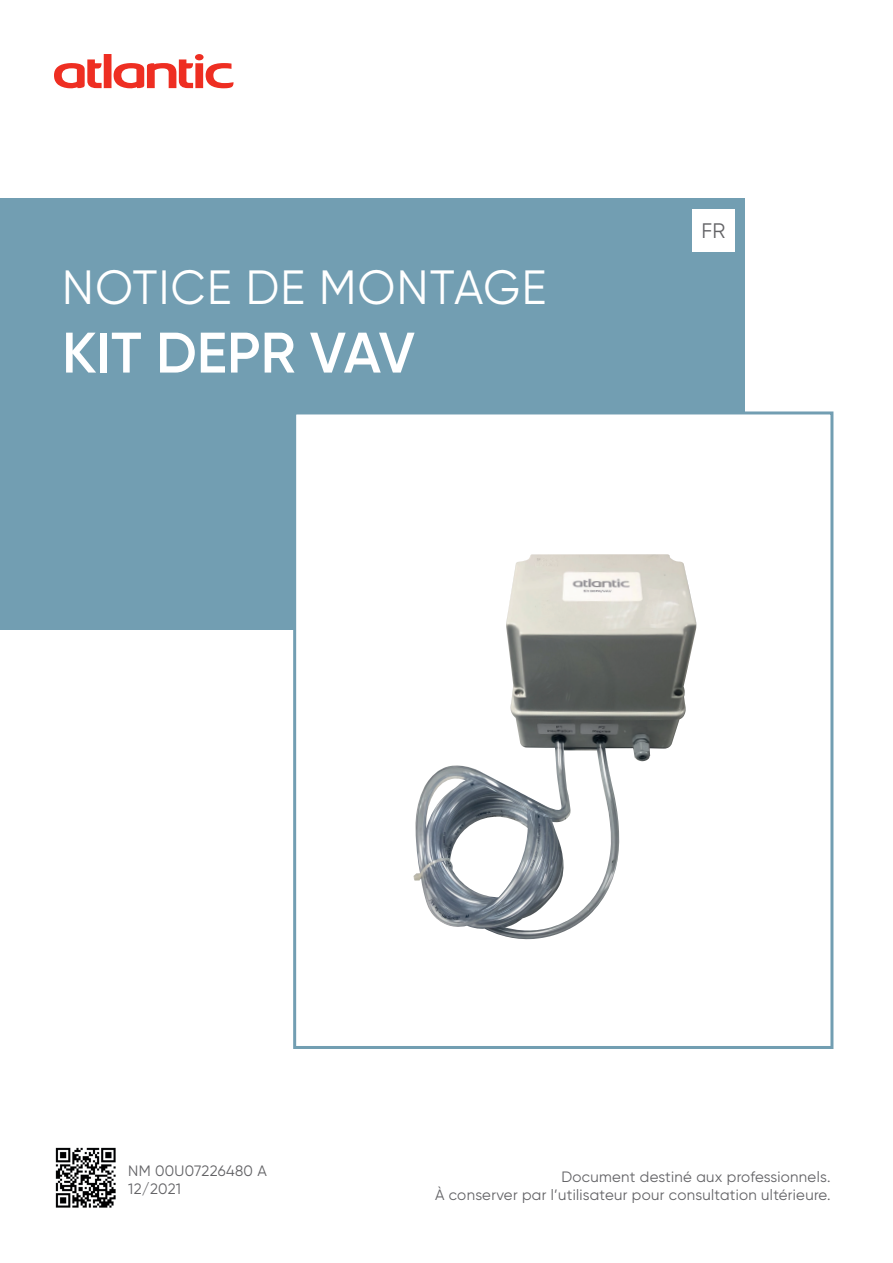
<style>
.page{position:relative;width:893px;height:1263px;background:#fff}
.page>*{position:absolute;margin:0;border:0;box-sizing:border-box;transform-origin:0 0}
.t1{font:600 57px "Gilroy";color:#fff}
.t2{font:48px "Gilroy";letter-spacing:.03em;color:#fff}
.t3{font:21px "Gilroy";color:#636366}
.t4{font:15px/18px "Gilroy";letter-spacing:.02em;color:#636366}
</style>
<div class="page">
<img style="left:55px;top:1147px;width:61px;height:61px">
<div style="left:0;top:199px;width:744px;height:431px;background:#729eb2"></div>
<div style="left:692px;top:209px;width:43px;height:42px;background:#fff"></div>
<svg style="left:54px;top:54px;width:179px;height:34px"></svg>
<svg style="left:293px;top:410px;width:541px;height:639px"></svg>
<img style="left:413px;top:554px;width:283px;height:385px">
<svg style="left:425px;top:750px;width:187px;height:182px"></svg>
<h2 class="t2" style="left:62px;top:258px;width:486px">NOTICE DE MONTAGE</h2>
<h1 class="t1" style="left:62px;top:317px;width:354px">KIT DEPR VAV</h1>
<h3 class="t3" style="left:701px;top:218px;width:25px">FR</h3>
<p class="t4" style="left:128px;top:1162px;width:140px">NM 00U07226480 A<br>12/2021</p>
<p class="t4" style="left:435px;top:1167px;width:397px;text-align:right">Document destiné aux professionnels.<br>À conserver par l’utilisateur pour consultation ultérieure.</p>
</div>
